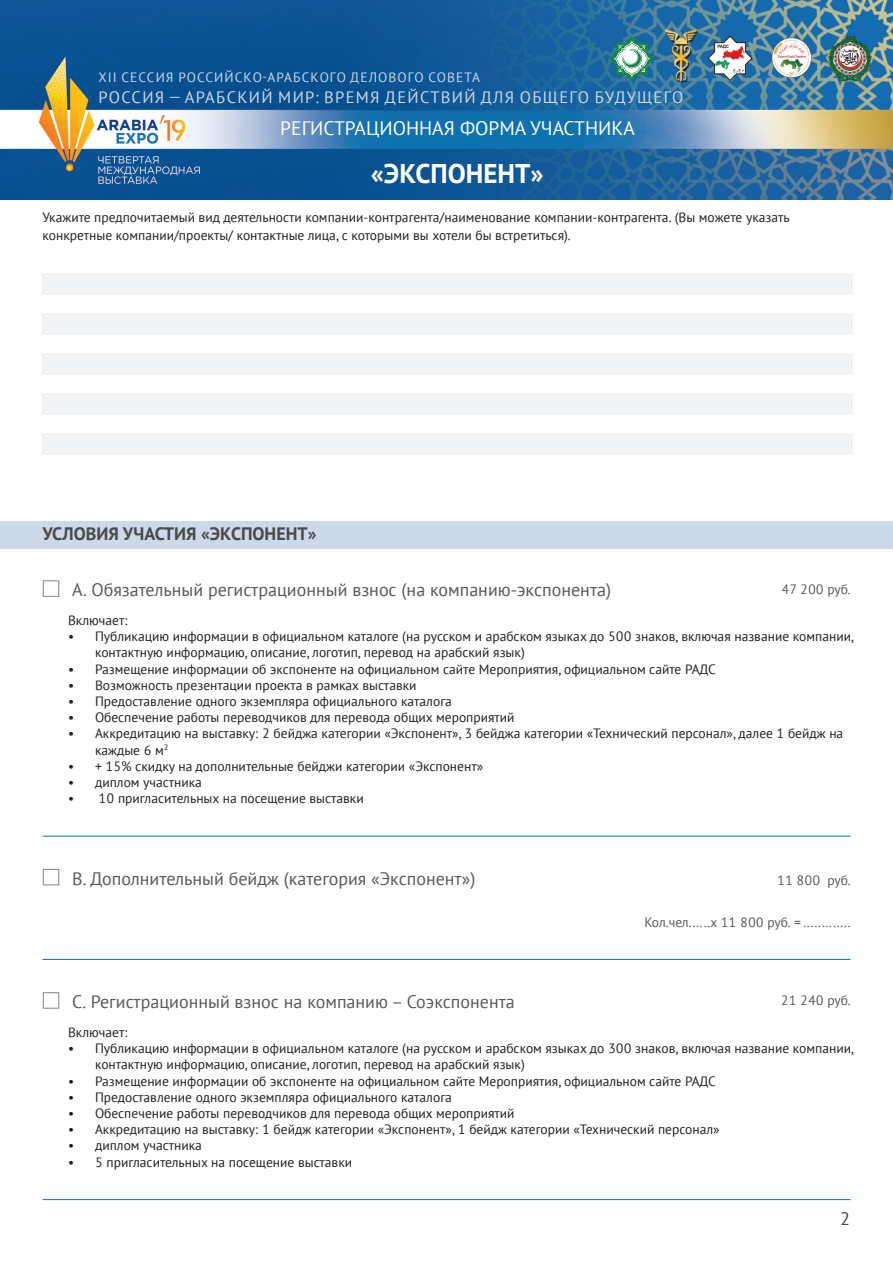
<style>
.page{position:relative;width:893px;height:1263px;background:#fff}
.page>*{position:absolute;margin:0;border:0;box-sizing:border-box;transform-origin:0 0}
.t1{font:700 27px "PT Sans";color:#fff}
.t2{font:19.5px "PT Sans";color:#fff}
.ЗАГОЛОВОК_2{font:18px "PT Sans";color:#57585a}
.Paragraph_Style_1{font:700 18px "PT Sans";color:#494a4b}
.t3{font:18px "PT Sans";color:#494a4b}
.t4{font:16.5px "PT Sans";letter-spacing:.08em;color:#cdd8e9}
.Paragraph_Style_3{font:13.5px/16.2px "PT Sans";color:#231f20}
.ЦЕНА{font:13.5px "PT Sans";color:#57585a}
.t5{font:13.5px "PT Sans";letter-spacing:.08em;color:#cdd8e9}
.Paragraph_Style_4{font:13.5px "PT Sans";color:#231f20}
</style>
<div class="page">
<img style="left:0;top:0;width:893px;height:200px">
<svg style="left:610px;top:36px;width:44px;height:45px"></svg>
<div style="left:43px;top:273px;width:810px;height:21px;background:#f2f3f4"></div>
<div style="left:43px;top:313px;width:810px;height:22px;background:#f2f3f4"></div>
<div style="left:43px;top:353px;width:810px;height:22px;background:#f2f3f4"></div>
<div style="left:43px;top:394px;width:810px;height:21px;background:#f2f3f4"></div>
<div style="left:43px;top:434px;width:810px;height:21px;background:#f2f3f4"></div>
<div style="left:0;top:521px;width:893px;height:28px;background:#cdd8e9"></div>
<div style="left:43px;top:580px;width:16px;height:17px;border:1px solid #828487"></div>
<div style="left:43px;top:869px;width:16px;height:16px;border:1px solid #828487"></div>
<hr style="left:43px;top:836px;width:807px;height:1px;background:#0e73af">
<hr style="left:43px;top:1199px;width:807px;height:1px;background:#0e73af">
<hr style="left:43px;top:959px;width:807px;height:1px;background:#0e73af">
<div style="left:43px;top:992px;width:16px;height:16px;border:1px solid #828487"></div>
<p class="t5" style="left:98px;top:68px;width:383px">XII СЕССИЯ РОССИЙСКО-АРАБСКОГО ДЕЛОВОГО СОВЕТА</p>
<p class="t4" style="left:98px;top:87px;width:586px">РОССИЯ — АРАБСКИЙ МИР: ВРЕМЯ ДЕЙСТВИЙ ДЛЯ ОБЩЕГО БУДУЩЕГО</p>
<h2 class="t2" style="left:280px;top:115px;width:356px">РЕГИСТРАЦИОННАЯ ФОРМА УЧАСТНИКА</h2>
<h1 class="t1" style="left:371px;top:155px;width:174px">«ЭКСПОНЕНТ»</h1>
<p class="Paragraph_Style_3" style="left:43px;top:208px;width:749px;line-height:18px">Укажите предпочитаемый вид деятельности компании-контрагента/наименование компании-контрагента. (Вы можете указать конкретные компании/проекты/ контактные лица, с которыми вы хотели бы встретиться).</p>
<p class="Paragraph_Style_1" style="left:43px;top:522px;width:275px">УСЛОВИЯ УЧАСТИЯ «ЭКСПОНЕНТ»</p>
<p class="ЗАГОЛОВОК_2" style="left:72px;top:578px;width:540px">А. Обязательный регистрационный взнос (на компанию-экспонента)</p>
<p class="ЦЕНА" style="left:781px;top:581px;width:71px">47 200 руб.</p>
<p class="Paragraph_Style_4" style="left:68px;top:612px;width:61px">Включает:</p>
<p class="Paragraph_Style_3" style="left:95px;top:628px;width:760px;text-indent:-27px">• Публикацию информации в официальном каталоге (на русском и арабском языках до 500 знаков, включая название компании, контактную информацию, описание, логотип, перевод на арабский язык)</p>
<p class="Paragraph_Style_3" style="left:68px;top:660px;width:649px">• Размещение информации об экспоненте на официальном сайте Мероприятия, официальном сайте РАДС</p>
<p class="Paragraph_Style_3" style="left:68px;top:677px;width:350px">• Возможность презентации проекта в рамках выставки</p>
<p class="Paragraph_Style_3" style="left:68px;top:693px;width:385px">• Предоставление одного экземпляра официального каталога</p>
<p class="Paragraph_Style_3" style="left:68px;top:709px;width:448px">• Обеспечение работы переводчиков для перевода общих мероприятий</p>
<p class="Paragraph_Style_3" style="left:95px;top:725px;width:750px;text-indent:-27px">• Аккредитацию на выставку: 2 бейджа категории «Экспонент», 3 бейджа категории «Технический персонал», далее 1 бейдж на каждые 6 м<sup>2</sup></p>
<p class="Paragraph_Style_3" style="left:68px;top:758px;width:417px">• + 15% скидку на дополнительные бейджи категории «Экспонент»</p>
<p class="Paragraph_Style_3" style="left:68px;top:774px;width:135px">• диплом участника</p>
<p class="Paragraph_Style_3" style="left:68px;top:790px;width:297px">• 10 пригласительных на посещение выставки</p>
<p class="ЗАГОЛОВОК_2" style="left:72px;top:867px;width:405px">В. Дополнительный бейдж (категория «Экспонент»)</p>
<p class="ЦЕНА" style="left:777px;top:871px;width:75px">11 800 руб.</p>
<p class="ЦЕНА" style="left:645px;top:913px;width:208px">Кол.чел.…..x 11 800 руб. = …..……..</p>
<p class="ЗАГОЛОВОК_2" style="left:72px;top:990px;width:444px">С. Регистрационный взнос на компанию – Соэкспонента</p>
<p class="ЦЕНА" style="left:781px;top:992px;width:72px">21 240 руб.</p>
<p class="Paragraph_Style_4" style="left:68px;top:1024px;width:61px">Включает:</p>
<p class="Paragraph_Style_3" style="left:95px;top:1040px;width:760px;text-indent:-27px">• Публикацию информации в официальном каталоге (на русском и арабском языках до 300 знаков, включая название компании, контактную информацию, описание, логотип, перевод на арабский язык)</p>
<p class="Paragraph_Style_3" style="left:68px;top:1072px;width:649px">• Размещение информации об экспоненте на официальном сайте Мероприятия, официальном сайте РАДС</p>
<p class="Paragraph_Style_3" style="left:68px;top:1089px;width:385px">• Предоставление одного экземпляра официального каталога</p>
<p class="Paragraph_Style_3" style="left:68px;top:1105px;width:448px">• Обеспечение работы переводчиков для перевода общих мероприятий</p>
<p class="Paragraph_Style_3" style="left:68px;top:1121px;width:653px">• Аккредитацию на выставку: 1 бейдж категории «Экспонент», 1 бейдж категории «Технический персонал»</p>
<p class="Paragraph_Style_3" style="left:68px;top:1137px;width:135px">• диплом участника</p>
<p class="Paragraph_Style_3" style="left:68px;top:1153px;width:286px">• 5 пригласительных на посещение выставки</p>
<h3 class="t3" style="left:840px;top:1207px;width:12px">2</h3>
</div>
